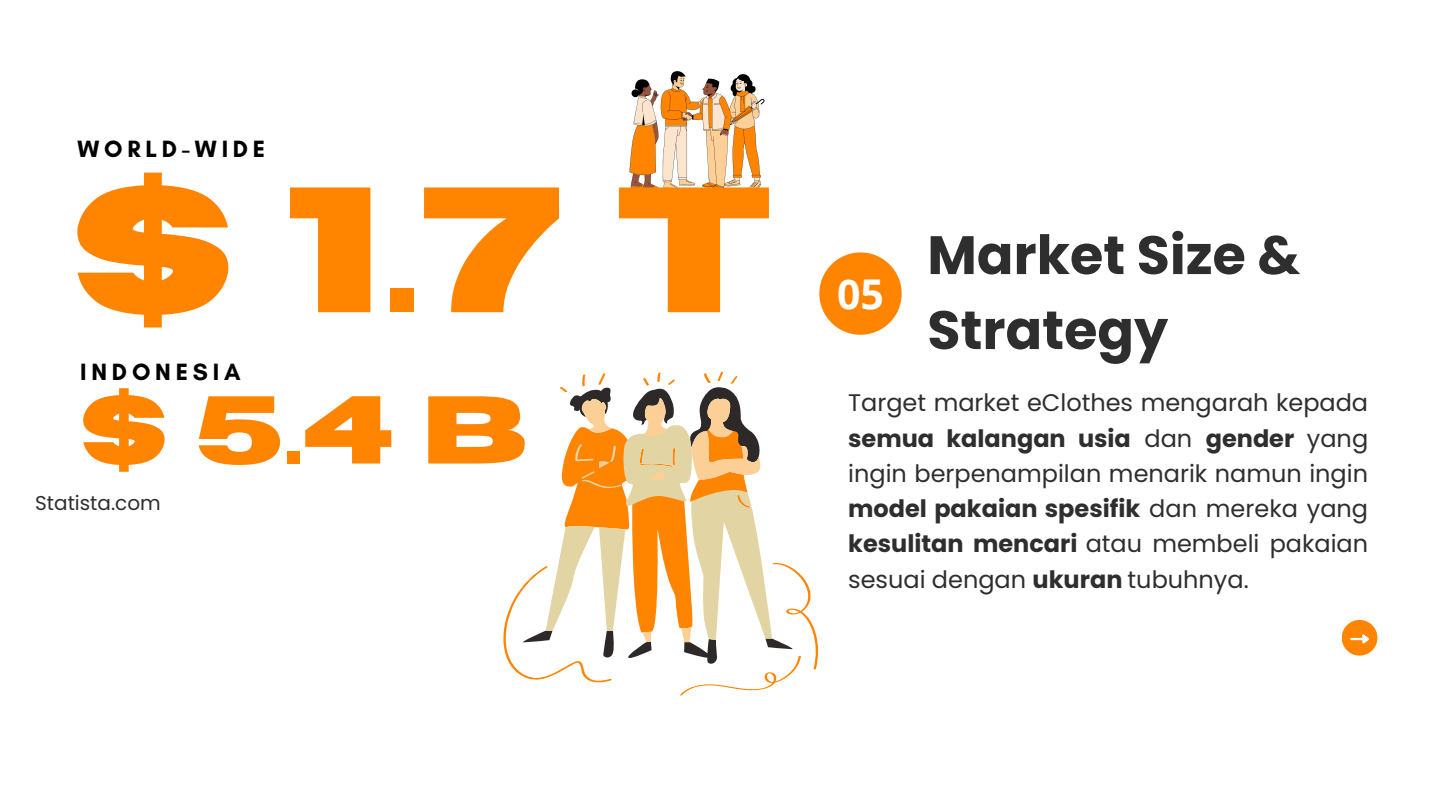
<style>
.page{position:relative;width:1440px;height:810px;background:#fff}
.page>*{position:absolute;margin:0;border:0;box-sizing:border-box;transform-origin:0 0}
.t1{font:700 178px "Horizon";color:#ff8400}
.t2{font:700 96px "Horizon";color:#ff8400}
.t3{font:700 54px/75px "Poppins";color:#2e2e2e}
.t4{font:700 41px "Open Sans";color:#fff}
.t5{font:24px/35.2px "Poppins";color:#2e2e2e;text-align:justify}
.t6{font:700 24px "Glacial Indifference";letter-spacing:.2em;color:#000}
.t7{font:20px "Poppins";color:#2e2e2e}
.s1{font-weight:700}
</style>
<div class="page">
<div style="left:819px;top:252px;width:83px;height:83px;background:#ff8400;border-radius:50%"></div>
<div style="left:1342px;top:620px;width:35px;height:36px;background:#ff8400;border-radius:50%"></div>
<svg style="left:1350px;top:634px;width:19px;height:10px"></svg>
<svg style="left:630px;top:71px;width:135px;height:120px"></svg>
<svg style="left:503px;top:372px;width:316px;height:324px"></svg>
<svg style="left:518px;top:384px;width:279px;height:282px"></svg>
<svg style="left:546px;top:422px;width:226px;height:218px"></svg>
<svg style="left:582px;top:397px;width:178px;height:250px"></svg>
<p class="t6" style="left:77px;top:134px;width:189px">WORLD-WIDE</p>
<p class="t1" style="left:70px;top:163px;width:705px">$ 1.7 T</p>
<p class="t6" style="left:80px;top:357px;width:162px">INDONESIA</p>
<p class="t2" style="left:79px;top:383px;width:450px">$ 5.4 B</p>
<p class="t7" style="left:35px;top:489px;width:127px">Statista.com</p>
<p class="t4" style="left:837px;top:265px;width:48px">05</p>
<p class="t3" style="left:927px;top:218px;width:375px">Market Size &amp;<br>Strategy</p>
<p class="t5" style="left:848px;top:385px;width:522px">Target market eClothes mengarah kepada <span class="s1">semua kalangan usia</span> dan <span class="s1">gender</span> yang ingin berpenampilan menarik namun ingin <span class="s1">model pakaian spesifik</span> dan mereka yang <span class="s1">kesulitan mencari</span> atau membeli pakaian sesuai dengan <span class="s1">ukuran</span> tubuhnya.</p>
</div>
